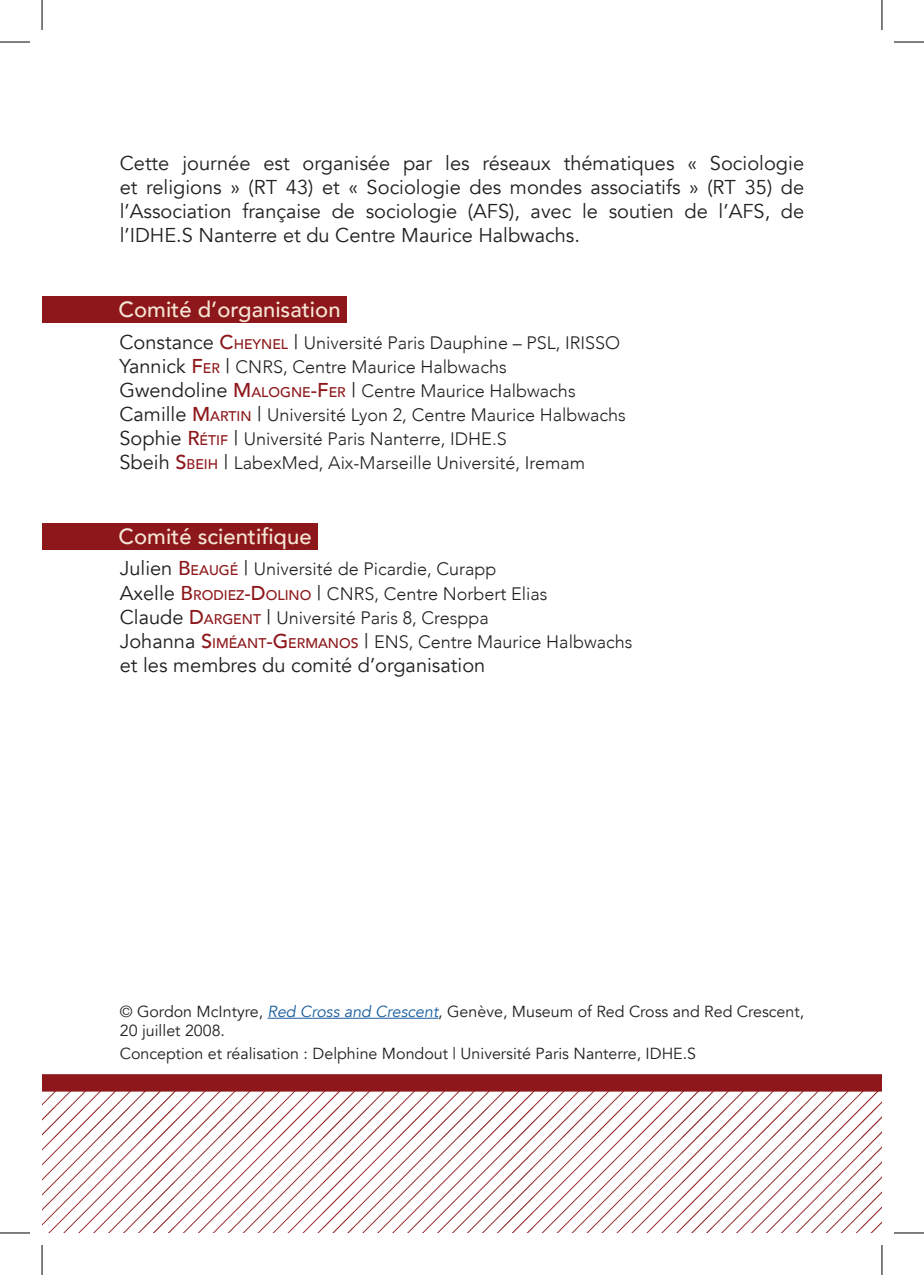
<style>
.page{position:relative;width:924px;height:1275px;background:#fff}
.page>*{position:absolute;margin:0;border:0;box-sizing:border-box;transform-origin:0 0}
.t1{font:500 22px "Avenir";color:#f6e6d6}
.paragraphe_organisat{font:20px/24px "Avenir";color:#231f20;text-align:justify}
.Organisateurs{font:20px "Avenir";color:#231f20}
.Organisateurs-2{font:300 18px "Avenir";color:#231f20}
.Crédits{font:16px/19.2px "Avenir";color:#231f20}
.s1{font-weight:400;font-size:20px}
.s2{font-weight:500;font-size:20px;color:#8d171a}
.s3{font-weight:500;font-size:14px;color:#8d171a}
.s4{font-style:italic;color:#175d9e}
</style>
<div class="page">
<svg style="left:42px;top:1074px;width:839px;height:159px"></svg>
<div style="left:42px;top:296px;width:304px;height:27px;background:#8d171a"></div>
<div style="left:42px;top:523px;width:275px;height:27px;background:#8d171a"></div>
<hr style="left:267px;top:1017px;width:171px;height:1px;background:#175d9e">
<hr style="left:0;top:42px;width:30px;height:1px;background:#000">
<hr style="left:893px;top:42px;width:30px;height:1px;background:#000">
<hr style="left:0;top:1232px;width:30px;height:1px;background:#000">
<hr style="left:893px;top:1232px;width:30px;height:1px;background:#000">
<hr style="left:42px;top:0;width:1px;height:30px;background:#000">
<hr style="left:42px;top:1245px;width:1px;height:30px;background:#000">
<hr style="left:881px;top:0;width:1px;height:30px;background:#000">
<hr style="left:881px;top:1245px;width:1px;height:30px;background:#000">
<p class="paragraphe_organisat" style="left:120px;top:151px;width:685px">Cette journée est organisée par les réseaux thématiques « Sociologie et religions » (RT 43) et « Sociologie des mondes associatifs » (RT 35) de l’Association française de sociologie (AFS), avec le soutien de l’AFS, de l’IDHE.S Nanterre et du Centre Maurice Halbwachs.</p>
<p class="t1" style="left:119px;top:290px;width:223px">Comité d’organisation</p>
<p class="Organisateurs-2" style="left:119px;top:332px;width:502px"><span class="s1">Constance</span> <span class="s2">C</span><span class="s3">HEYNEL</span> <span class="s1">|</span> Université Paris Dauphine – PSL, IRISSO</p>
<p class="Organisateurs-2" style="left:119px;top:356px;width:388px"><span class="s1">Yannick</span> <span class="s2">F</span><span class="s3">ER</span> <span class="s1">|</span> CNRS, Centre Maurice Halbwachs</p>
<p class="Organisateurs-2" style="left:119px;top:380px;width:457px"><span class="s1">Gwendoline</span> <span class="s2">M</span><span class="s3">ALOGNE</span><span class="s2">-F</span><span class="s3">ER</span> <span class="s1">|</span> Centre Maurice Halbwachs</p>
<p class="Organisateurs-2" style="left:119px;top:404px;width:507px"><span class="s1">Camille</span> <span class="s2">M</span><span class="s3">ARTIN</span> <span class="s1">|</span> Université Lyon 2, Centre Maurice Halbwachs</p>
<p class="Organisateurs-2" style="left:119px;top:428px;width:388px"><span class="s1">Sophie</span> <span class="s2">R</span><span class="s3">ÉTIF</span> <span class="s1">|</span> Université Paris Nanterre, IDHE.S</p>
<p class="Organisateurs-2" style="left:119px;top:452px;width:467px"><span class="s1">Sbeih</span> <span class="s2">S</span><span class="s3">BEIH</span> <span class="s1">|</span> LabexMed, Aix-Marseille Université, Iremam</p>
<p class="t1" style="left:119px;top:517px;width:194px">Comité scientifique</p>
<p class="Organisateurs-2" style="left:120px;top:558px;width:378px"><span class="s1">Julien</span> <span class="s2">B</span> <span class="s3">EAUGÉ</span> <span class="s1">|</span> Université de Picardie, Curapp</p>
<p class="Organisateurs-2" style="left:120px;top:582px;width:429px"><span class="s1">Axelle</span> <span class="s2">B</span> <span class="s3">RODIEZ</span><span class="s2">-D</span><span class="s3">OLINO</span> <span class="s1">|</span> CNRS, Centre Norbert Elias</p>
<p class="Organisateurs-2" style="left:120px;top:606px;width:370px"><span class="s1">Claude</span> <span class="s2">D</span><span class="s3">ARGENT</span> <span class="s1">|</span> Université Paris 8, Cresppa</p>
<p class="Organisateurs-2" style="left:120px;top:630px;width:514px"><span class="s1">Johanna</span> <span class="s2">S</span><span class="s3">IM ÉANT</span><span class="s2">-G</span> <span class="s3">ERMANOS</span> <span class="s1">|</span> ENS, Centre Maurice Halbwachs</p>
<p class="Organisateurs" style="left:120px;top:652px;width:367px">et les membres du comité d’organisation</p>
<p class="Crédits" style="left:120px;top:1002px;width:685px">© Gordon McIntyre, <span class="s4">Red Cross and Crescent</span>, Genève, Museum of Red Cross and Red Crescent,<br>20 juillet 2008.</p>
<p class="Crédits" style="left:120px;top:1044px;width:577px">Conception et réalisation : Delphine Mondout | Université Paris Nanterre, IDHE.S</p>
</div>
